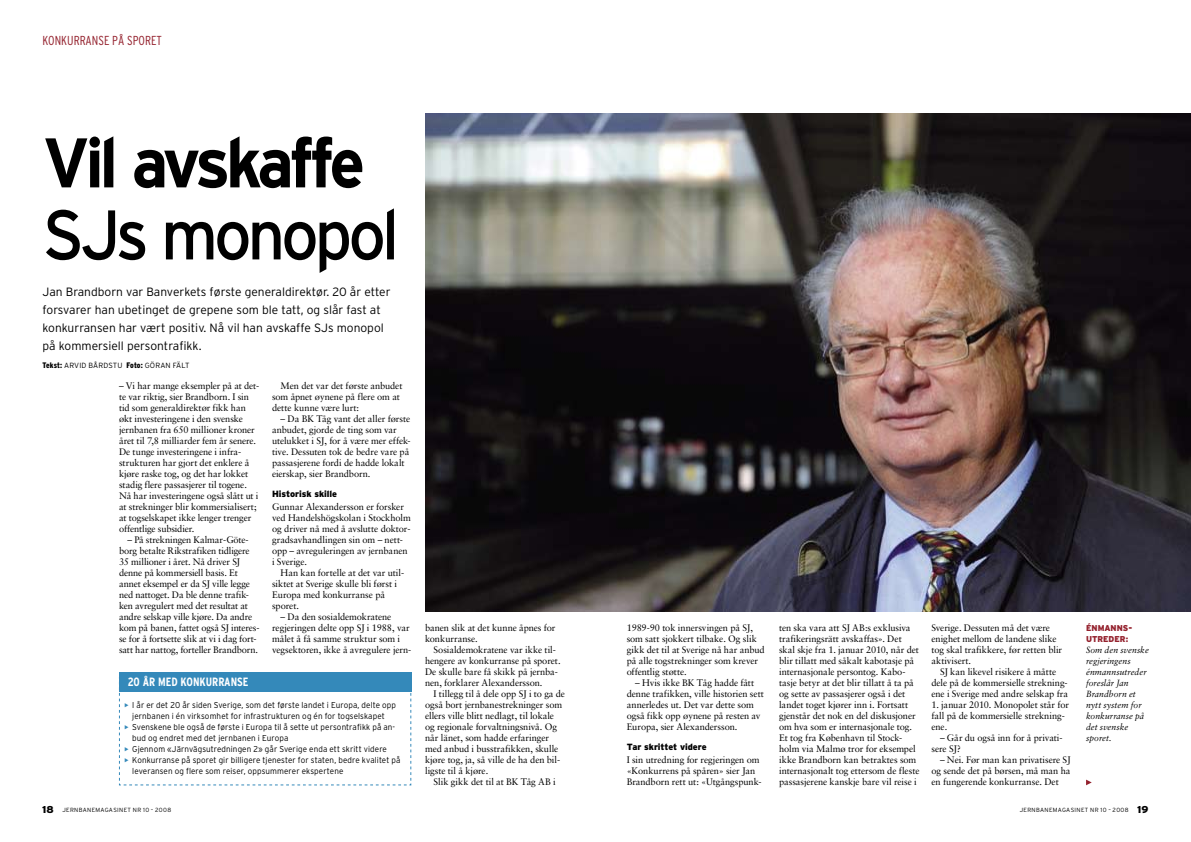
<style>
.page{position:relative;width:1191px;height:842px;background:#fff}
.page>*{position:absolute;margin:0;border:0;box-sizing:border-box;transform-origin:0 0}
.t1{font:700 70px "Interstate";letter-spacing:-.07em;color:#000;scale:.95 1}
.t2{font:70px "Interstate";letter-spacing:-.065em;color:#000;scale:.95 1}
.t3{font:300 condensed 13px "Interstate";color:#94212d}
.t4{font:300 12px/18px "Interstate";color:#000}
.t5{font:700 condensed 12px "Interstate";color:#fff}
.t6{font:9.5px/11px "Sabon";letter-spacing:-.01em;color:#000}
.t7{font:italic 9px/11px "Sabon";letter-spacing:.01em;color:#000;scale:.95 1}
.t8{font:900 9px "Interstate";letter-spacing:-.005em;color:#000}
.t9{font:300 8.5px/11px "Interstate";letter-spacing:.015em;color:#000;scale:.95 1}
.t10{font:900 8.5px/11px "Interstate";letter-spacing:.005em;color:#94212d;scale:.95 1}
.t11{font:300 7.5px "Interstate";letter-spacing:.01em;color:#000}
.t12{font:300 6px "Interstate";letter-spacing:.055em;color:#000}
.s1{font-weight:900;font-stretch:condensed;font-size:8px}
.s2{color:#3489ba}
.s3{font-weight:900;font-size:10px}
</style>
<div class="page">
<svg style="left:1086px;top:780px;width:5px;height:5px"></svg>
<svg style="left:119px;top:691px;width:292px;height:95px"></svg>
<div style="left:119px;top:672px;width:292px;height:19px;background:#3489ba"></div>
<img style="left:425px;top:113px;width:766px;height:498px">
<h2 class="t3" style="left:43px;top:33px;width:13px">KONKURR</h2>
<h2 class="t3" style="left:86px;top:33px;width:78px">ANSE PÅ SPORET</h2>
<h1 class="t1" style="left:43px;top:124px;width:341px">Vil avskaffe</h1>
<h1 class="t2" style="left:43px;top:196px;width:377px">SJs monopol</h1>
<p class="t4" style="left:43px;top:282px;width:349px">Jan Brandborn var Banverkets første generaldirektør. 20 år etter forsvarer han ubetinget de grepene som ble tatt, og slår fast at konkurransen har vært positiv. Nå vil han avskaffe SJs monopol på kommersiell persontrafikk.</p>
<p class="t11" style="left:43px;top:361px;width:119px"><span class="s1">Tekst:</span> ARVI D BÅR DST U <span class="s1">Foto:</span> GÖRAN</p>
<p class="t11" style="left:173px;top:361px;width:18px">FÄLT</p>
<p class="t6" style="left:272px;top:380px;width:132px;text-indent:9px">Men det var det første anbudet som åpnet øynene på flere om at dette kunne være lurt:</p>
<p class="t6" style="left:272px;top:413px;width:140px;text-indent:9px">– Da BK Tåg vant det aller første anbudet, gjorde de ting som var utelukket i SJ, for å være mer effek&shy;tive. Dessuten tok de bedre vare på passasjerene fordi de hadde lokalt eierskap, sier Brandborn.</p>
<p class="t8" style="left:272px;top:489px;width:66px">Historisk skille</p>
<p class="t6" style="left:272px;top:501px;width:140px">Gunnar Alexandersson er forsker ved Handelshögskolan i Stockholm og driver nå med å avslutte doktor&shy;gradsavhandlingen sin om – nett&shy;opp – avreguleringen av jernbanen i Sverige.</p>
<p class="t6" style="left:272px;top:567px;width:134px;text-indent:9px">Han kan fortelle at det var util&shy;siktet at Sverige skulle bli først i<br>Europa med konkurranse på sporet.</p>
<p class="t6" style="left:272px;top:611px;width:141px;text-indent:9px">– Da den sosialdemokratene regjeringen delte opp SJ i 1988, var målet å få samme struktur som i vegsektoren, ikke å avregulere jern-</p>
<p class="t6" style="left:425px;top:622px;width:132px">banen slik at det kunne åpnes for konkurranse.</p>
<p class="t6" style="left:119px;top:380px;width:142px">– Vi har mange eksempler på at det&shy;te var riktig, sier Brandborn. I sin tid som generaldirektør fikk han økt investeringene i den svenske jernbanen fra 650 millioner kroner året til 7,8 milliarder fem år senere.<br>De tunge investeringene i infra&shy;strukturen har gjort det enklere å kjøre raske tog, og det har lokket stadig flere passasjerer til togene.<br>Nå har investeringene også slått ut i at strekninger blir kommersialisert; at togselskapet ikke lenger trenger offentlige subsidier.</p>
<p class="t6" style="left:119px;top:534px;width:142px;text-indent:9px">– På strekningen Kalmar-Göte&shy;borg betalte Rikstrafiken tidligere 35 millioner i året. Nå driver SJ denne på kommersiell basis. Et annet eksempel er da SJ ville legge ned nattoget. Da ble denne trafik&shy;ken avregulert med det resultat at andre selskap ville kjøre. Da andre kom på banen, fattet også SJ interes&shy;se for å fortsette slik at vi i dag fort&shy;satt har nattog, forteller Brandborn.</p>
<p class="t6" style="left:425px;top:644px;width:137px;text-indent:8px">Sosialdemokratene var ikke til&shy;hengere av konkurranse på sporet.<br>De skulle bare få skikk på jernba&shy;nen, forklarer Alexandersson.</p>
<p class="t6" style="left:425px;top:688px;width:141px;text-indent:8px">I tillegg til å dele opp SJ i to ga de også bort jernbanestrekninger som ellers ville blitt nedlagt, til lokale og regionale forvaltningsnivå. Og når länet, som hadde erfaringer med anbud i busstrafikken, skulle kjøre tog, ja, så ville de ha den bil&shy;ligste til å kjøre.</p>
<p class="t6" style="left:433px;top:776px;width:124px">Slik gikk det til at BK Tåg AB i</p>
<p class="t5" style="left:128px;top:675px;width:122px">20 ÅR MED KONKURRANSE</p>
<p class="t9" style="left:124px;top:700px;width:287px;text-align:center"><span class="s2">◆</span> I år er det 20 år siden Sverige, som det første landet i Europa, delte opp jernbanen i én virksomhet for infrastrukturen og én for togselskapet</p>
<p class="t9" style="left:132px;top:722px;width:278px;text-indent:-8px"><span class="s2">◆</span> Svenskene ble også de første i Europa til å sette ut persontrafikk på an&shy;bud og endret med det jernbanen i Europa</p>
<p class="t9" style="left:124px;top:744px;width:278px"><span class="s2">◆</span> Gjennom «Järnvägsutredningen 2» går Sverige enda ett skritt videre</p>
<p class="t9" style="left:132px;top:755px;width:284px;text-indent:-8px"><span class="s2">◆</span> Konkurranse på sporet gir billigere tjenester for staten, bedre kvalitet på leveransen og flere som reiser, oppsummerer ekspertene</p>
<p class="t6" style="left:626px;top:622px;width:139px">1989-90 tok innersvingen på SJ, som satt sjokkert tilbake. Og slik gikk det til at Sverige nå har anbud på alle togstrekninger som krever offentlig støtte.</p>
<p class="t6" style="left:626px;top:677px;width:139px;text-indent:8px">– Hvis ikke BK Tåg hadde fått denne trafikken, ville historien sett annerledes ut. Det var dette som også fikk opp øynene på resten av<br>Europa, sier Alexandersson.</p>
<p class="t8" style="left:626px;top:742px;width:81px">Tar skrittet videre</p>
<p class="t6" style="left:626px;top:754px;width:136px">I sin utredning for regjeringen om «Konkurrens på spåren» sier Jan<br>Brandborn rett ut: «Utgångspunk-</p>
<p class="t6" style="left:779px;top:622px;width:142px">ten ska vara att SJ AB:s exklusiva trafikeringsrätt avskaffas». Det skal skje fra 1. januar 2010, når det blir tillatt med såkalt kabotasje på internasjonale persontog. Kabo&shy;tasje betyr at det blir tillatt å ta på og sette av passasjerer også i det landet toget kjører inn i. Fortsatt gjenstår det nok en del diskusjoner om hva som er internasjonale tog.<br>Et tog fra København til Stock&shy;holm via Malmø tror for eksempel ikke Brandborn kan betraktes som internasjonalt tog ettersom de fleste passasjerene kanskje bare vil reise i</p>
<p class="t6" style="left:931px;top:622px;width:132px">Sverige. Dessuten må det være enighet mellom de landene slike tog skal trafikkere, før retten blir aktivisert.</p>
<p class="t6" style="left:931px;top:666px;width:138px;text-align:center">SJ kan likevel risikere å måtte<br>dele på de kommersielle strekning&shy;ene i Sverige med andre selskap fra</p>
<p class="t6" style="left:931px;top:699px;width:139px">1. januar 2010. Monopolet står for fall på de kommersielle strekning&shy;ene.</p>
<p class="t6" style="left:931px;top:732px;width:132px;text-indent:8px">– Går du også inn for å privati&shy;sere SJ?</p>
<p class="t6" style="left:931px;top:754px;width:141px;text-align:justify;text-indent:8px">– Nei. Før man kan privatisere SJ og sende det på børsen, må man ha en fungerende konkurranse. Det</p>
<p class="t10" style="left:1086px;top:623px;width:49px">ÉNMANNS-<br>UTREDER:</p>
<p class="t7" style="left:1086px;top:645px;width:68px">Som den svenske regjeringens énmannsutreder foreslår Jan<br>Brandborn et nytt system for konkurranse på det svenske sporet.</p>
<p class="t12" style="left:42px;top:807px;width:131px"><span class="s3">18</span> jernbanemagasinet NR 10 – 2008</p>
<p class="t12" style="left:1019px;top:807px;width:130px">jernbanemagasinet NR 10 – 2008 <span class="s3">19</span></p>
</div>
